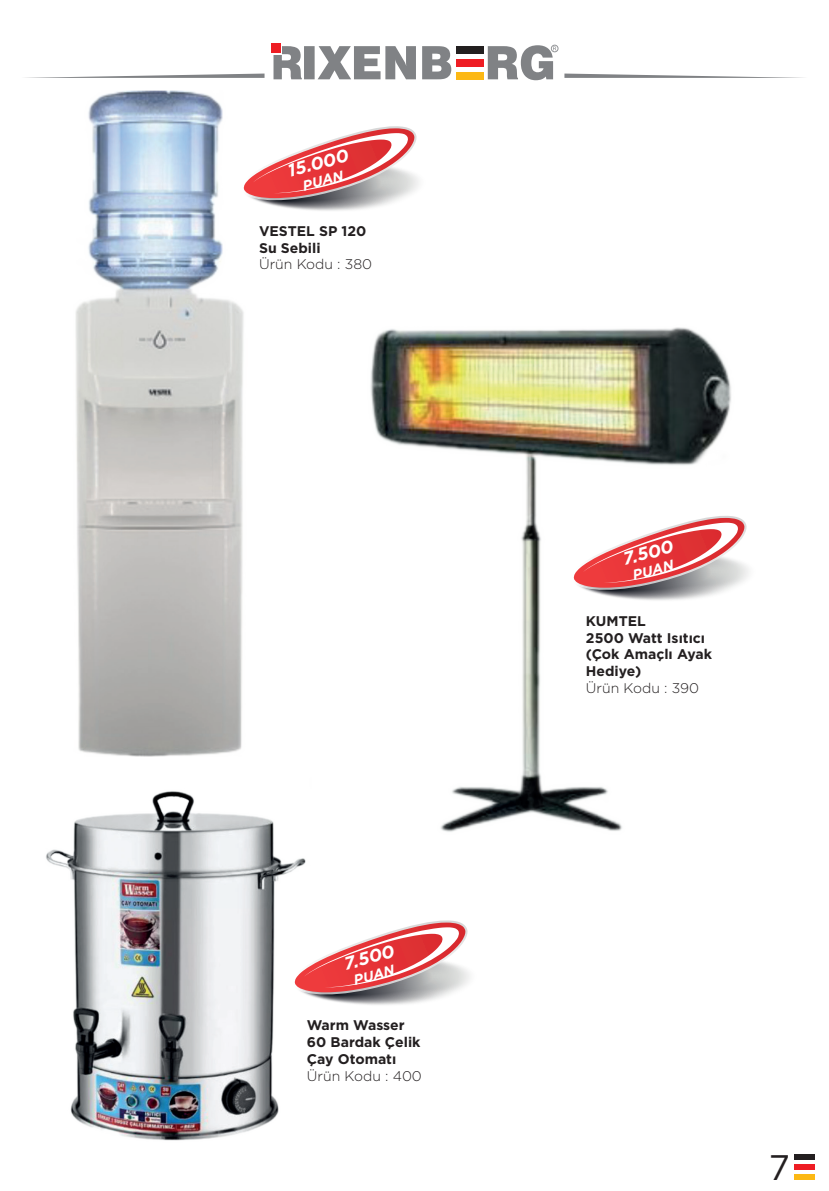
<style>
.page{position:relative;width:829px;height:1191px;background:#fff}
.page>*{position:absolute;margin:0;border:0;box-sizing:border-box;transform-origin:0 0}
.t1{font:35.52px "Gotham";color:#231f20}
.t2{font:italic 700 17.85px "Gotham";color:#fff}
.t3{font:italic 700 14.17px "Gotham";color:#fff}
.t4{font:700 14px/16.8px "Gotham";color:#231f20}
.t5{font:300 14px "Gotham";color:#231f20}
</style>
<div class="page">
<div style="left:793px;top:1164px;width:21px;height:5px;background:#ee1d23"></div>
<div style="left:793px;top:1173px;width:21px;height:6px;background:#fcb814"></div>
<img style="left:25px;top:43px;width:790px;height:1123px">
<svg style="left:292px;top:920px;width:186px;height:86px"></svg>
<svg style="left:242px;top:126px;width:185px;height:86px"></svg>
<svg style="left:571px;top:516px;width:186px;height:86px"></svg>
<p class="t2" style="left:285px;top:159px;width:64px;rotate:-15deg">15.000</p>
<p class="t3" style="left:300px;top:177px;width:43px;rotate:-15deg">PUAN</p>
<p class="t4" style="left:259px;top:222px;width:109px">VESTEL SP 120<br>Su Sebili</p>
<p class="t5" style="left:259px;top:256px;width:115px">Ürün Kodu : 380</p>
<p class="t2" style="left:341px;top:952px;width:53px;rotate:-15deg">7.500</p>
<p class="t3" style="left:351px;top:971px;width:43px;rotate:-15deg">PUAN</p>
<p class="t4" style="left:307px;top:1016px;width:115px">Warm Wasser<br>60 Bardak Çelik<br>Çay Otomatı</p>
<p class="t5" style="left:307px;top:1066px;width:116px">Ürün Kodu : 400</p>
<p class="t2" style="left:620px;top:548px;width:53px;rotate:-15deg">7.500</p>
<p class="t3" style="left:630px;top:566px;width:43px;rotate:-15deg">PUAN</p>
<p class="t4" style="left:586px;top:612px;width:128px">KUMTEL<br>2500 Watt Isıtıcı (Çok Amaçlı Ayak<br>Hediye)</p>
<p class="t5" style="left:586px;top:679px;width:115px">Ürün Kodu : 390</p>
<h1 class="t1" style="left:768px;top:1144px;width:23px">7</h1>
</div>
